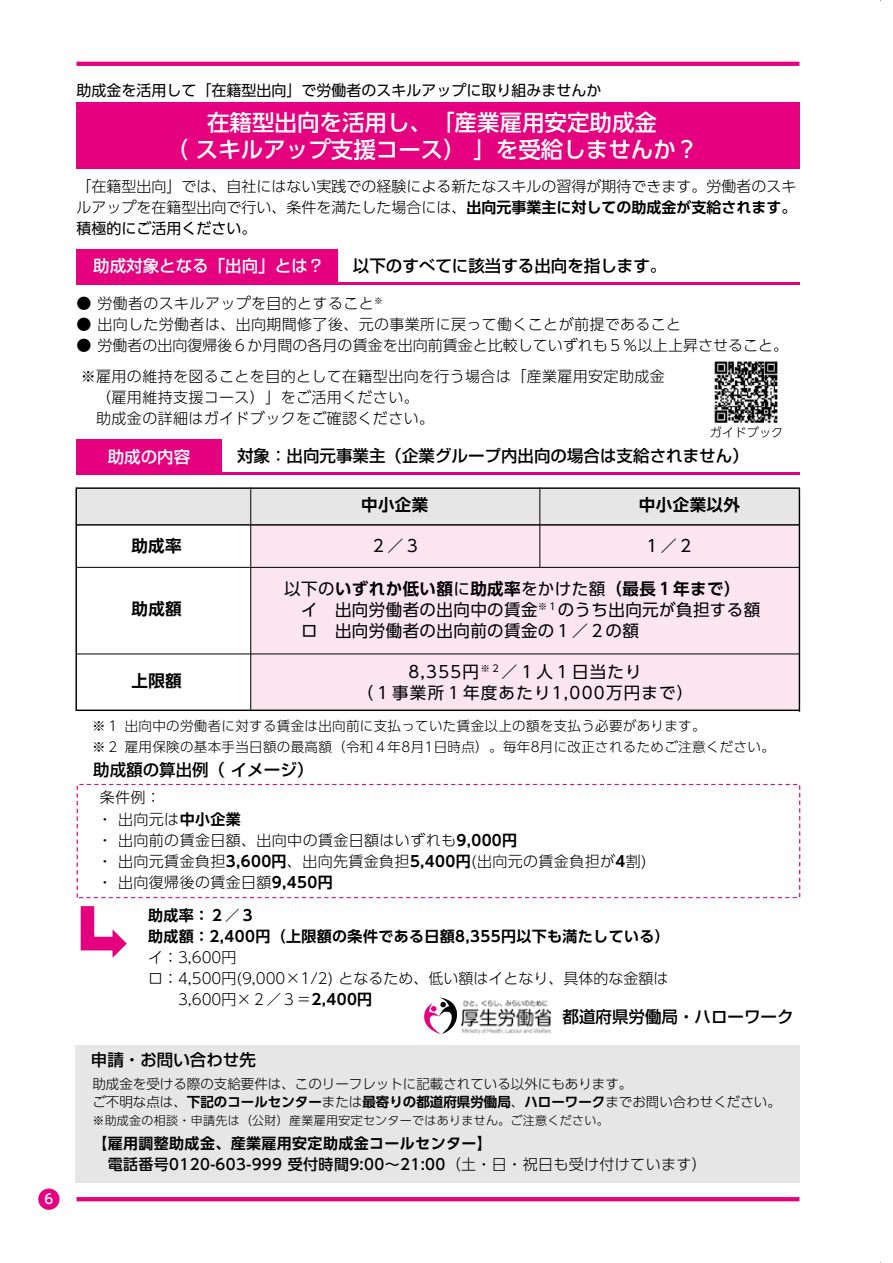
<style>
.page{position:relative;width:893px;height:1263px;background:#fff}
.page>*{position:absolute;margin:0;border:0;box-sizing:border-box;transform-origin:0 0}
.t1{font:500 22.5px/27px "UD Shin Go Pro";color:#fff;text-align:center}
.t2{font:500 16.5px "Shin Go Pro";color:#000}
.t3{font:16.5px/21px "UD Shin Go Pro";letter-spacing:.025em;color:#000}
.t4{font:700 16.5px "UD Shin Go Pro De";letter-spacing:.025em;color:#000}
.t5{font:16.5px/21px "UD Shin Go Pro";letter-spacing:.075em;color:#000;text-align:center}
.t6{font:500 16.5px "Shin Go Pro";color:#fff}
.t7{font:300 15px/21px "UD Shin Go Pro";letter-spacing:.025em;color:#000}
.t8{font:300 15px/21px "UD Shin Go Pro";color:#000}
.t9{font:700 15px/21px "UD Shin Go Pro De";letter-spacing:.025em;color:#000}
.t10{font:500 15px "UD Shin Go Pro";letter-spacing:.025em;color:#000}
.t11{font:15px "UD Shin Go Pro";color:#000}
.t12{font:300 13.5px/21px "UD Shin Go Pro";letter-spacing:.025em;color:#000}
.t13{font:700 13.5px "UD Shin Go Pro De";color:#000}
.t14{font:300 13.5px "UD Shin Go Pro";color:#000}
.t15{font:500 13.5px "UD Shin Go Pro";color:#fff}
.t16{font:300 12px "UD Shin Go Pro";letter-spacing:.025em;color:#000}
.s1{font-family:"UD Shin Go Pro De";font-weight:700}
.s2{font-weight:400}
.s3{font-family:"UD Shin Go Pro";font-weight:400}
.s4{font-family:"UD Shin Go Pro";font-weight:300}
.s5{font-weight:300}
</style>
<div class="page">
<svg style="left:77px;top:62px;width:722px;height:4px;background:#e40481"></svg>
<svg style="left:77px;top:1197px;width:722px;height:4px;background:#e40581"></svg>
<div style="left:38px;top:1188px;width:22px;height:22px;background:#e4007f;border-radius:50%"></div>
<div style="left:76px;top:102px;width:724px;height:67px;background:#e4007f"></div>
<div style="left:76px;top:249px;width:262px;height:34px;background:#e4007f"></div>
<hr style="left:76px;top:282px;width:723px;height:3px;background:#e4007f">
<div style="left:76px;top:439px;width:146px;height:34px;background:#e4007f"></div>
<hr style="left:76px;top:472px;width:723px;height:3px;background:#e4007f">
<div style="left:77px;top:488px;width:174px;height:37px;background:#e6e6e6"></div>
<div style="left:251px;top:488px;width:289px;height:37px;background:#e6e6e6"></div>
<div style="left:540px;top:488px;width:260px;height:37px;background:#e6e6e6"></div>
<div style="left:251px;top:525px;width:549px;height:185px;background:#fbe6ef"></div>
<hr style="left:250px;top:487px;width:1px;height:224px;background:#000">
<hr style="left:539px;top:487px;width:1px;height:81px;background:#000">
<hr style="left:76px;top:524px;width:724px;height:2px;background:#000">
<hr style="left:76px;top:567px;width:724px;height:1px;background:#000">
<hr style="left:76px;top:654px;width:724px;height:1px;background:#000">
<hr style="left:75px;top:487px;width:2px;height:224px;background:#000">
<hr style="left:799px;top:488px;width:1px;height:224px;background:#000">
<hr style="left:76px;top:487px;width:724px;height:2px;background:#000">
<hr style="left:77px;top:709px;width:723px;height:2px;background:#000">
<img style="left:460px;top:1000px;width:90px;height:34px">
<svg style="left:77px;top:784px;width:723px;height:114px"></svg>
<svg style="left:424px;top:997px;width:33px;height:37px"></svg>
<div style="left:75px;top:1045px;width:724px;height:138px;background:#e6e6e6"></div>
<img style="left:714px;top:361px;width:64px;height:62px">
<svg style="left:81px;top:906px;width:46px;height:52px"></svg>
<p class="t15" style="left:44px;top:1188px;width:10px">6</p>
<p class="t11" style="left:77px;top:78px;width:526px">助成金を活用して「在籍型出向」で労働者のスキルアップに取り組みませんか</p>
<h1 class="t1" style="left:166px;top:108px;width:534px">在籍型出向を活用し、「産業雇用安定助成金<br>（ スキルアップ支援コース） 」を受給しませんか？</h1>
<p class="t7" style="left:77px;top:176px;width:722px;text-align:justify">「在籍型出向」では、自社にはない実践での経験による新たなスキルの習得が期待できます。労働者のスキルアップを在籍型出向で行い、条件を満たした場合には、<span class="s1">出向元事業主に対しての助成金が支給されます。</span><span class="s2">積極的にご活用ください。</span></p>
<p class="t6" style="left:93px;top:253px;width:232px">助成対象となる「出向」とは？</p>
<p class="t2" style="left:353px;top:253px;width:315px">以下のすべてに該当する出向を指します。</p>
<p class="t7" style="left:77px;top:292px;width:308px">● 労働者のスキルアップを目的とすること<sup>※</sup></p>
<p class="t7" style="left:77px;top:313px;width:606px">● 出向した労働者は、出向期間修了後、元の事業所に戻って働くことが前提であること</p>
<p class="t8" style="left:77px;top:334px;width:713px">● 労働者の出向復帰後６か月間の各月の賃金を出向前賃金と比較していずれも５％以上上昇させること。</p>
<p class="t7" style="left:81px;top:365px;width:585px">※雇用の維持を図ることを目的として在籍型出向を行う場合は「産業雇用安定助成金　（雇用維持支援コース）」をご活用ください。<br>　助成金の詳細はガイドブックをご確認ください。</p>
<p class="t16" style="left:710px;top:423px;width:75px">ガイドブック</p>
<p class="t6" style="left:108px;top:443px;width:84px">助成の内容</p>
<p class="t2" style="left:237px;top:443px;width:513px">対象：出向元事業主（企業グループ内出向の場合は支給されません）</p>
<p class="t4" style="left:361px;top:491px;width:69px">中小企業</p>
<p class="t4" style="left:639px;top:491px;width:103px">中小企業以外</p>
<p class="t4" style="left:131px;top:533px;width:52px">助成率</p>
<p class="t3" style="left:370px;top:535px;width:52px">２／３</p>
<p class="t4" style="left:284px;top:575px;width:458px"><span class="s3">以下の</span>いずれか低い額<span class="s3">に</span>助成率<span class="s3">をかけた額</span>（最長１年まで）</p>
<p class="t3" style="left:284px;top:598px;width:477px">　イ　出向労働者の出向中の賃金<sup>※１</sup>のうち出向元が負担する額　ロ　出向労働者の出向前の賃金の１／２の額</p>
<p class="t5" style="left:357px;top:660px;width:338px">8,355円<sup>※２</sup>／１人１日当たり<br>（１事業所１年度あたり1,000万円まで）</p>
<p class="t3" style="left:644px;top:535px;width:52px">１／２</p>
<p class="t4" style="left:131px;top:596px;width:52px">助成額</p>
<p class="t4" style="left:131px;top:667px;width:52px">上限額</p>
<p class="t12" style="left:92px;top:715px;width:684px">※１ 出向中の労働者に対する賃金は出向前に支払っていた賃金以上の額を支払う必要があります。<br>※２ 雇用保険の基本手当日額の最高額（令和４年8月1日時点）。毎年8月に改正されるためご注意ください。</p>
<p class="t2" style="left:93px;top:756px;width:221px">助成額の算出例（ イメージ）</p>
<p class="t7" style="left:100px;top:786px;width:63px">条件例：</p>
<p class="t7" style="left:97px;top:809px;width:551px">・ 出向元は<span class="s1">中小企業<br></span>・ 出向前の賃金日額、出向中の賃金日額はいずれも<span class="s1">9,000円<br></span>・ 出向元賃金負担<span class="s1">3,600円</span>、出向先賃金負担<span class="s1">5,400円</span>(出向元の賃金負担が<span class="s1">4</span>割)・ 出向復帰後の賃金日額<span class="s1">9,450円</span></p>
<p class="t9" style="left:148px;top:904px;width:523px">助成率：２／３<br>助成額：2,400円（上限額の条件である日額8,355円以下も満たしている）</p>
<p class="t8" style="left:148px;top:946px;width:522px">イ：3,600円<br>ロ：4,500円(9,000×1/2) となるため、低い額はイとなり、具体的な金額は　　3,600円×２／３＝<span class="s1">2,400円</span></p>
<p class="t2" style="left:563px;top:1003px;width:232px">都道府県労働局・ハローワーク</p>
<p class="t2" style="left:91px;top:1046px;width:166px">申請・お問い合わせ先</p>
<p class="t14" style="left:92px;top:1073px;width:541px">助成金を受ける際の支給要件は、このリーフレットに記載されている以外にもあります。</p>
<p class="t13" style="left:92px;top:1091px;width:690px"><span class="s4">ご不明な点は、</span>下記のコールセンター<span class="s4">または</span>最寄りの都道府県労働局<span class="s4">、</span>ハローワーク<span class="s4">までお問い合わせください。</span></p>
<p class="t16" style="left:92px;top:1111px;width:518px">※助成金の相談・申請先は（公財）産業雇用安定センターではありません。ご注意ください。</p>
<p class="t9" style="left:92px;top:1133px;width:401px">【雇用調整助成金、産業雇用安定助成金コールセンター】</p>
<p class="t10" style="left:108px;top:1152px;width:601px">電話番号0120-603-999 受付時間9:00～21:00<span class="s5">（土・日・祝日も受け付けています）</span></p>
</div>
